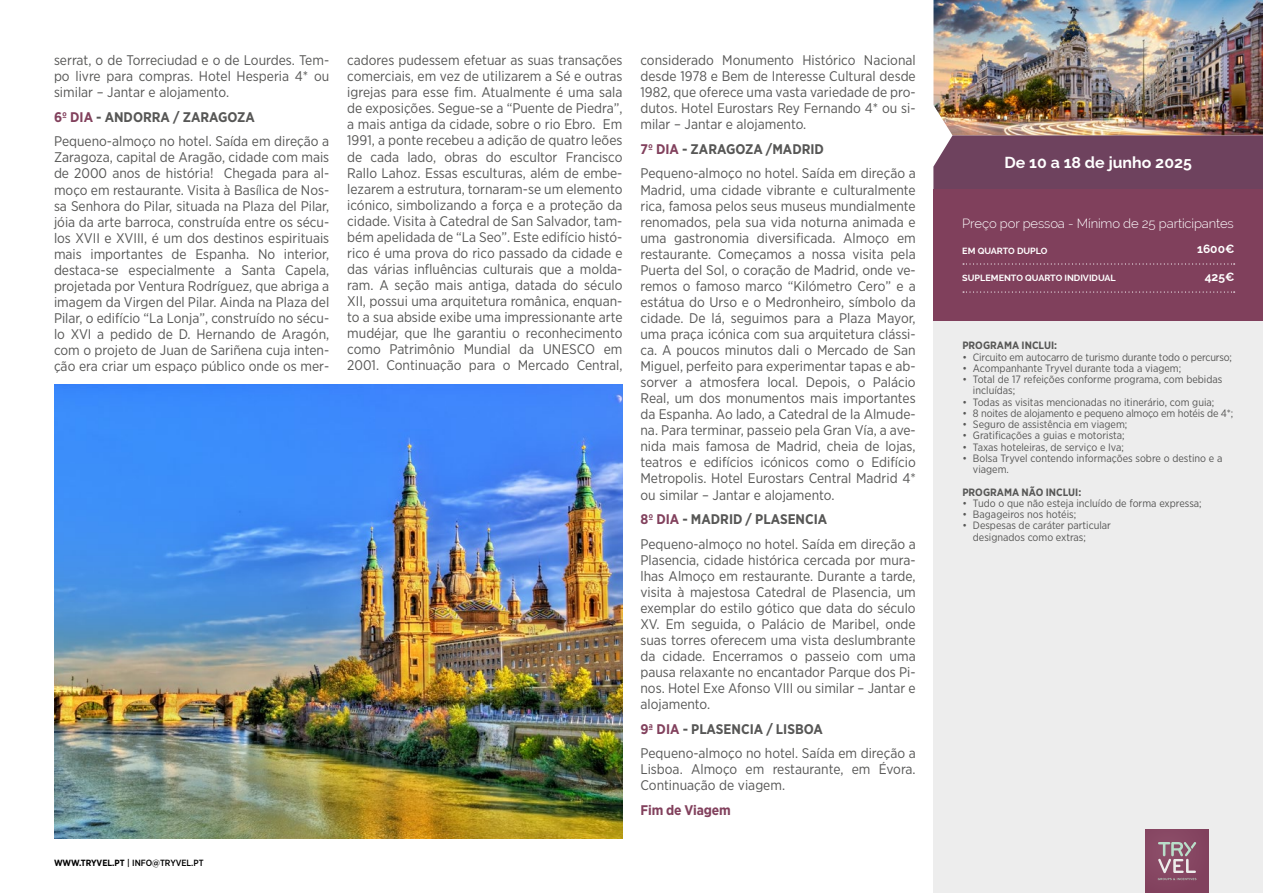
<style>
.page{position:relative;width:1263px;height:893px;background:#fff}
.page>*{position:absolute;margin:0;border:0;box-sizing:border-box;transform-origin:0 0}
.t1{font:700 15.9px "Raleway";color:#fff}
.t2{font:13.95px/16px "Gotham Narrow";color:#575756;text-align:justify}
.t3{font:700 13.95px "Gotham Narrow";letter-spacing:-.01em;color:#82415d}
.t4{font:300 13.05px "Raleway";letter-spacing:-.01em;color:#fff}
.t5{font:700 12px "Raleway";color:#fff}
.t6{font:10.65px/11.2px "Gotham Narrow";color:#575756}
.t7{font:700 10.65px "Gotham Narrow";color:#575756}
.t8{font:700 9px "Raleway";color:#fff}
.t9{font:500 9px "Gotham Narrow";color:#000}
.s1{font-weight:700;color:#82415d}
.s2{font-weight:700}
</style>
<div class="page">
<div style="left:933px;top:316px;width:330px;height:577px;background:#ededed"></div>
<img style="left:933px;top:0;width:330px;height:135px">
<div style="left:1145px;top:829px;width:64px;height:64px;background:#844460"></div>
<svg style="left:1158px;top:842px;width:38px;height:38px"></svg>
<div style="left:933px;top:135px;width:330px;height:54px;background:#6e425e"></div>
<div style="left:933px;top:189px;width:330px;height:132px;background:#80405c"></div>
<svg style="left:963px;top:291px;width:272px;height:2px"></svg>
<svg style="left:963px;top:263px;width:272px;height:2px"></svg>
<img style="left:54px;top:385px;width:568px;height:454px">
<p class="t2" style="left:54px;top:52px;width:277px">serrat, o de Torreciudad e o de Lourdes. Tem&shy;po livre para compras. Hotel Hesperia 4* ou similar – Jantar e alojamento.</p>
<p class="t2" style="left:54px;top:104px;width:277px;line-height:24.6px"><span class="s1">6º DIA</span> <span class="s2">- ANDORRA / ZARAGOZA<br></span>Pequeno-almoço no hotel. Saída em direção a</p>
<p class="t2" style="left:54px;top:149px;width:277px">Zaragoza, capital de Aragão, cidade com mais de 2000 anos de história! Chegada para al&shy;moço em restaurante. Visita à Basílica de Nos&shy;sa Senhora do Pilar, situada na Plaza del Pilar, jóia da arte barroca, construída entre os sécu&shy;los XVII e XVIII, é um dos destinos espirituais mais importantes de Espanha. No interior, destaca-se especialmente a Santa Capela, projetada por Ventura Rodríguez, que abriga a imagem da Virgen del Pilar. Ainda na Plaza del Pilar, o edifício “La Lonja”, construído no sécu&shy;lo XVI a pedido de D. Hernando de Aragón, com o projeto de Juan de Sariñena cuja inten&shy;ção era criar um espaço público onde os mer-</p>
<p class="t9" style="left:54px;top:857px;width:151px"><span class="s2">WWW.TRYVEL.PT</span> | INFO@TRYVEL.PT</p>
<p class="t2" style="left:347px;top:52px;width:277px">cadores pudessem efetuar as suas transações comerciais, em vez de utilizarem a Sé e outras igrejas para esse fim. Atualmente é uma sala de exposições. Segue-se a “Puente de Piedra”, a mais antiga da cidade, sobre o rio Ebro. Em 1991, a ponte recebeu a adição de quatro leões de cada lado, obras do escultor Francisco Rallo Lahoz. Essas esculturas, além de embe&shy;lezarem a estrutura, tornaram-se um elemento icónico, simbolizando a força e a proteção da cidade. Visita à Catedral de San Salvador, tam&shy;bém apelidada de “La Seo”. Este edifício histó&shy;rico é uma prova do rico passado da cidade e das várias influências culturais que a molda&shy;ram. A seção mais antiga, datada do século XII, possui uma arquitetura românica, enquan&shy;to a sua abside exibe uma impressionante arte mudéjar, que lhe garantiu o reconhecimento como Patrimônio Mundial da UNESCO em 2001. Continuação para o Mercado Central,</p>
<p class="t2" style="left:640px;top:52px;width:277px">considerado Monumento Histórico Nacional desde 1978 e Bem de Interesse Cultural desde 1982, que oferece uma vasta variedade de pro&shy;dutos. Hotel Eurostars Rey Fernando 4* ou si&shy;milar – Jantar e alojamento.</p>
<p class="t2" style="left:640px;top:136px;width:277px;line-height:24.6px"><span class="s1">7º DIA</span> <span class="s2">- ZARAGOZA /MADRID<br></span>Pequeno-almoço no hotel. Saída em direção a</p>
<p class="t2" style="left:640px;top:181px;width:277px">Madrid, uma cidade vibrante e culturalmente rica, famosa pelos seus museus mundialmente renomados, pela sua vida noturna animada e uma gastronomia diversificada. Almoço em restaurante. Começamos a nossa visita pela Puerta del Sol, o coração de Madrid, onde ve&shy;remos o famoso marco “Kilómetro Cero” e a estátua do Urso e o Medronheiro, símbolo da cidade. De lá, seguimos para a Plaza Mayor, uma praça icónica com sua arquitetura clássi&shy;ca. A poucos minutos dali o Mercado de San Miguel, perfeito para experimentar tapas e ab&shy;sorver a atmosfera local. Depois, o Palácio Real, um dos monumentos mais importantes da Espanha. Ao lado, a Catedral de la Almude&shy;na. Para terminar, passeio pela Gran Vía, a ave&shy;nida mais famosa de Madrid, cheia de lojas, teatros e edifícios icónicos como o Edifício Metropolis. Hotel Eurostars Central Madrid 4* ou similar – Jantar e alojamento.</p>
<p class="t2" style="left:640px;top:507px;width:277px;line-height:24.6px"><span class="s1">8º DIA</span> <span class="s2">- MADRID / PLASENCIA<br></span>Pequeno-almoço no hotel. Saída em direção a</p>
<p class="t2" style="left:640px;top:551px;width:277px">Plasencia, cidade histórica cercada por mura&shy;lhas Almoço em restaurante. Durante a tarde, visita à majestosa Catedral de Plasencia, um exemplar do estilo gótico que data do século XV. Em seguida, o Palácio de Maribel, onde suas torres oferecem uma vista deslumbrante da cidade. Encerramos o passeio com uma pausa relaxante no encantador Parque dos Pi&shy;nos. Hotel Exe Afonso VIII ou similar – Jantar e alojamento.</p>
<p class="t2" style="left:640px;top:716px;width:277px;line-height:24.6px"><span class="s1">9ª DIA</span> <span class="s2">- PLASENCIA / LISBOA<br></span>Pequeno-almoço no hotel. Saída em direção a</p>
<p class="t2" style="left:640px;top:761px;width:277px">Lisboa. Almoço em restaurante, em Évora.<br>Continuação de viagem.</p>
<p class="t3" style="left:640px;top:801px;width:92px">Fim de Viagem</p>
<p class="t1" style="left:1004px;top:154px;width:189px">De 10 a 18 de junho 2025</p>
<p class="t4" style="left:962px;top:216px;width:273px">Preço por pessoa - Mínimo de 25 participantes</p>
<p class="t8" style="left:962px;top:245px;width:87px">EM QUARTO DUPLO</p>
<p class="t8" style="left:962px;top:273px;width:155px">SUPLEMENTO QUARTO INDIVIDUAL</p>
<p class="t5" style="left:1197px;top:242px;width:39px">1600€</p>
<p class="t5" style="left:1205px;top:270px;width:31px">425€</p>
<p class="t7" style="left:962px;top:339px;width:96px">PROGRAMA INCLUI:</p>
<p class="t6" style="left:962px;top:351px;width:271px">• Circuito em autocarro de turismo durante todo o percurso;</p>
<p class="t6" style="left:962px;top:362px;width:220px">• Acompanhante Tryvel durante toda a viagem;</p>
<p class="t6" style="left:973px;top:374px;width:251px;text-indent:-11px">• Total de 17 refeições conforme programa, com bebidas incluídas;</p>
<p class="t6" style="left:962px;top:396px;width:253px">• Todas as visitas mencionadas no itinerário, com guia;</p>
<p class="t6" style="left:962px;top:407px;width:272px">• 8 noites de alojamento e pequeno almoço em hotéis de 4*;</p>
<p class="t6" style="left:962px;top:419px;width:166px">• Seguro de assistência em viagem;</p>
<p class="t6" style="left:962px;top:430px;width:164px">• Gratificações a guias e motorista;</p>
<p class="t6" style="left:962px;top:441px;width:163px">• Taxas hoteleiras, de serviço e Iva;</p>
<p class="t6" style="left:973px;top:452px;width:251px;text-indent:-11px">• Bolsa Tryvel contendo informações sobre o destino e a viagem.</p>
<p class="t7" style="left:962px;top:485px;width:120px">PROGRAMA NÃO INCLUI:</p>
<p class="t6" style="left:962px;top:497px;width:241px">• Tudo o que não esteja incluído de forma expressa;</p>
<p class="t6" style="left:962px;top:508px;width:115px">• Bagageiros nos hotéis;</p>
<p class="t6" style="left:973px;top:520px;width:140px;text-indent:-11px">• Despesas de caráter particular designados como extras;</p>
</div>
